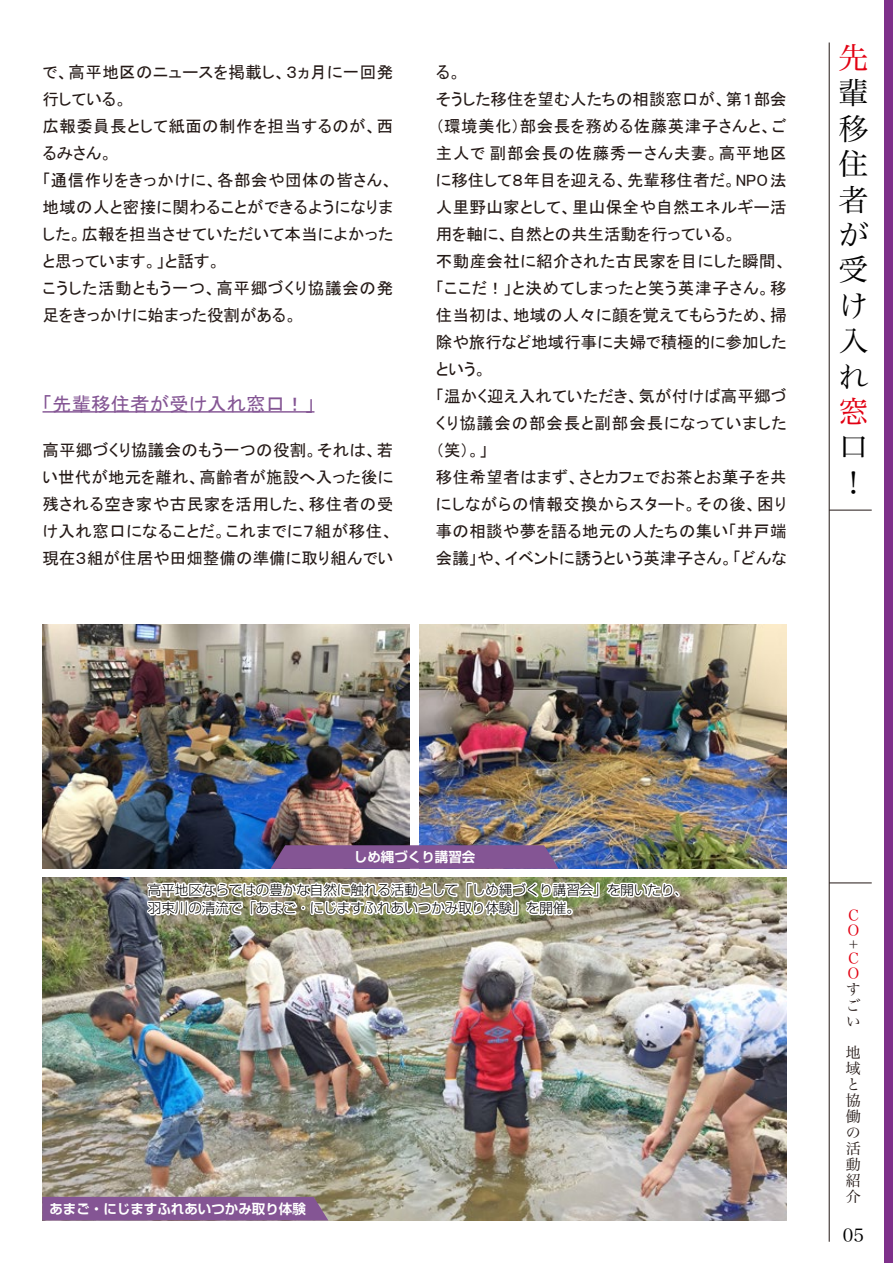
<style>
.page{position:relative;width:893px;height:1263px;background:#fff}
.page>*{position:absolute;margin:0;border:0;box-sizing:border-box;transform-origin:0 0}
.t1{font:30px/35.4px "Hira Min Pro W3";color:#000;text-align:justify}
.t2{font:30px "Hira Min Pro W3";color:#e20012}
.t3{font:19.5px "MS P Gothic";color:#845594}
.t4{font:18px "Hira Min Pro W3";color:#000}
.t5{font:16.5px/27px "MS P Gothic";letter-spacing:.02em;color:#231815}
.t6{font:15px/15.9px "Hira Min Pro W3";color:#231815;text-align:justify}
.t7{font:15px/14.4px "Hira Min Pro W3";color:#e20012}
.t8{font:300 13.5px/18px "Shin Go Pr 5";color:#000}
.t9{font:700 13.5px "Shin Go Pr 5 De";color:#fff}
</style>
<div class="page">
<hr style="left:43px;top:411px;width:271px;height:2px;background:#845594">
<img style="left:42px;top:878px;width:745px;height:342px">
<img style="left:419px;top:624px;width:368px;height:245px">
<img style="left:42px;top:624px;width:368px;height:245px">
<svg style="left:144px;top:877px;width:539px;height:51px"></svg>
<div style="left:42px;top:1197px;width:286px;height:23px;background:#845594"></div>
<svg style="left:270px;top:845px;width:289px;height:24px;background:#805491"></svg>
<hr style="left:829px;top:510px;width:43px;height:1px;background:#231815">
<div style="left:884px;top:1px;width:9px;height:1262px;background:#7e308a"></div>
<hr style="left:829px;top:43px;width:1px;height:1199px;background:#231815">
<hr style="left:829px;top:882px;width:43px;height:1px;background:#231815">
<p class="t5" style="left:43px;top:59px;width:352px">で、高平地区のニュースを掲載し、３ヵ月に一回発行している。<br>広報委員長として紙面の制作を担当するのが、西るみさん。<br>「通信作りをきっかけに、各部会や団体の皆さん、地域の人と密接に関わることができるようになりました。広報を担当させていただいて本当によかったと思っています。」と話す。<br>こうした活動ともう一つ、高平郷づくり協議会の発足をきっかけに始まった役割がある。</p>
<p class="t3" style="left:43px;top:394px;width:273px">「先輩移住者が受け入れ窓口！」</p>
<p class="t5" style="left:43px;top:437px;width:352px;text-align:justify">高平郷づくり協議会のもう一つの役割。それは、若い世代が地元を離れ、高齢者が施設へ入った後に残される空き家や古民家を活用した、移住者の受け入れ窓口になることだ。これまでに７組が移住、現在３組が住居や田畑整備の準備に取り組んでい</p>
<p class="t5" style="left:436px;top:58px;width:352px">る。<br>そうした移住を望む人たちの相談窓口が、第１部会（環境美化）部会長を務める佐藤英津子さんと、ご主人で 副部会長の佐藤秀一さん夫妻。高平地区に移住して８年目を迎える、先輩移住者だ。NPO法人里野山家として、里山保全や自然エネルギー活用を軸に、自然との共生活動を行っている。<br>不動産会社に紹介された古民家を目にした瞬間、「ここだ！」と決めてしまったと笑う英津子さん。移住当初は、地域の人々に顔を覚えてもらうため、掃除や旅行など地域行事に夫婦で積極的に参加したという。<br>「温かく迎え入れていただき、気が付けば高平郷づくり協議会の部会長と副部会長になっていました（笑）。」<br>移住希望者はまず、さとカフェでお茶とお菓子を共にしながらの情報交換からスタート。その後、困り事の相談や夢を語る地元の人たちの集い「井戸端会議」や、イベントに誘うという英津子さん。「どんな</p>
<h1 class="t2" style="left:838px;top:32px;width:30px">先</h1>
<h1 class="t1" style="left:838px;top:73px;width:31px">輩移住者が受け入れ</h1>
<h1 class="t2" style="left:838px;top:386px;width:30px">窓</h1>
<h1 class="t1" style="left:838px;top:427px;width:28px">口！</h1>
<p class="t9" style="left:354px;top:846px;width:123px">しめ縄づくり講習会</p>
<p class="t8" style="left:148px;top:880px;width:542px">高平地区ならではの豊かな自然に触れる活動として「しめ縄づくり講習会」を開いたり、羽束川の清流で「あまご・にじますふれあいつかみ取り体験」を開催。</p>
<p class="t9" style="left:49px;top:1198px;width:258px">あまご・にじますふれあいつかみ取り体験</p>
<p class="t7" style="left:847px;top:907px;width:13px">C<br>O</p>
<p class="t6" style="left:848px;top:934px;width:11px">+</p>
<p class="t7" style="left:847px;top:950px;width:13px">C<br>O</p>
<p class="t6" style="left:846px;top:980px;width:16px">すごい</p>
<p class="t6" style="left:846px;top:1043px;width:16px;text-align:left">地域と協働の活動紹介</p>
<p class="t4" style="left:843px;top:1219px;width:23px">05</p>
</div>
